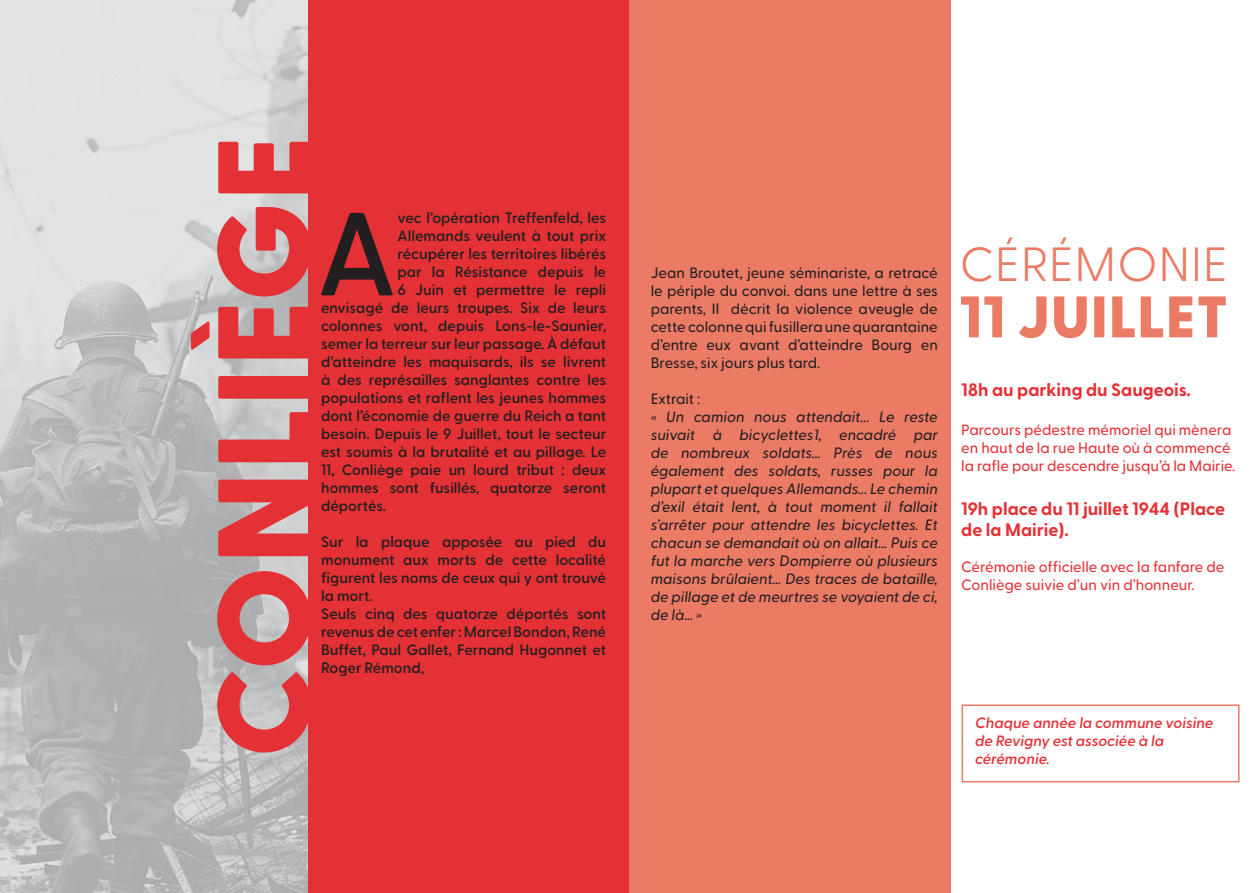
<style>
.page{position:relative;width:1259px;height:893px;background:#fff}
.page>*{position:absolute;margin:0;border:0;box-sizing:border-box;transform-origin:0 0}
.t1{font:800 130.5px "Greycliff CF";letter-spacing:.01em;color:#e43135}
.t2{font:600 117.9px "Greycliff CF";color:#231f20}
.t3{font:800 58.5px "Greycliff CF";letter-spacing:.01em;color:#ec7b66}
.t4{font:300 48px "Greycliff CF";letter-spacing:.01em;color:#ec7b66}
.t5{font:700 18px/21.6px "Greycliff CF";color:#e43135}
.t6{font:600 15px/18px "Greycliff CF";color:#231f20}
.t7{font:italic 500 15px/18px "Greycliff CF";color:#231f20;text-align:justify}
.t8{font:500 15px/18px "Greycliff CF";color:#231f20;text-align:justify}
.t9{font:500 15px/18px "Greycliff CF";color:#e43135}
.t10{font:italic 600 15px/18px "Greycliff CF";color:#e43135}
</style>
<div class="page">
<img style="left:0;top:0;width:308px;height:893px">
<div style="left:308px;top:0;width:321px;height:893px;background:#e43135"></div>
<div style="left:629px;top:0;width:321px;height:893px;background:#ec7b66"></div>
<div style="left:961px;top:704px;width:278px;height:78px;border:2px solid #ec7b66"></div>
<h1 class="t1" style="left:164px;top:758px;width:625px;rotate:-90deg">CONLIÈGE</h1>
<h2 class="t2" style="left:316px;top:165px;width:83px">A</h2>
<p class="t6" style="left:397px;top:208px;width:210px">vec l’opération Treffenfeld, les</p>
<p class="t6" style="left:397px;top:226px;width:210px">Allemands veulent à tout prix</p>
<p class="t6" style="left:397px;top:244px;width:210px">récupérer les territoires libérés</p>
<p class="t6" style="left:397px;top:262px;width:210px">par la Résistance depuis le</p>
<p class="t6" style="left:397px;top:280px;width:210px">6 Juin et permettre le repli</p>
<p class="t6" style="left:321px;top:298px;width:286px">envisagé de leurs troupes. Six de leurs</p>
<p class="t6" style="left:321px;top:316px;width:287px">colonnes vont, depuis Lons-le-Saunier,</p>
<p class="t6" style="left:321px;top:334px;width:286px">semer la terreur sur leur passage. À défaut</p>
<p class="t6" style="left:321px;top:352px;width:286px">d’atteindre les maquisards, ils se livrent</p>
<p class="t6" style="left:321px;top:370px;width:286px">à des représailles sanglantes contre les</p>
<p class="t6" style="left:321px;top:388px;width:286px">populations et raflent les jeunes hommes</p>
<p class="t6" style="left:321px;top:406px;width:286px">dont l’économie de guerre du Reich a tant</p>
<p class="t6" style="left:321px;top:424px;width:287px">besoin. Depuis le 9 Juillet, tout le secteur</p>
<p class="t6" style="left:321px;top:442px;width:286px">est soumis à la brutalité et au pillage. Le</p>
<p class="t6" style="left:321px;top:460px;width:286px">11, Conliège paie un lourd tribut : deux</p>
<p class="t6" style="left:321px;top:478px;width:286px">hommes sont fusillés, quatorze seront</p>
<p class="t6" style="left:321px;top:496px;width:66px">déportés.</p>
<p class="t6" style="left:321px;top:532px;width:286px">Sur la plaque apposée au pied du monument aux morts de cette localité figurent les noms de ceux qui y ont trouvé la mort.<br>Seuls cinq des quatorze déportés sont revenus de cet enfer : Marcel Bondon, René<br>Buffet, Paul Gallet, Fernand Hugonnet et<br>Roger Rémond,</p>
<p class="t8" style="left:651px;top:263px;width:289px">Jean Broutet, jeune séminariste, a retracé le périple du convoi. dans une lettre à ses parents, Il décrit la violence aveugle de cette colonne qui fusillera une quarantaine d’entre eux avant d’atteindre Bourg en Bresse, six jours plus tard.</p>
<p class="t8" style="left:651px;top:389px;width:51px">Extrait :</p>
<p class="t7" style="left:651px;top:407px;width:289px">« Un camion nous attendait... Le reste suivait à bicyclettes1, encadré par de nombreux soldats… Près de nous également des soldats, russes pour la plupart et quelques Allemands... Le chemin d’exil était lent, à tout moment il fallait s’arrêter pour attendre les bicyclettes. Et chacun se demandait où on allait… Puis ce fut la marche vers Dompierre où plusieurs maisons brûlaient… Des traces de bataille, de pillage et de meurtres se voyaient de ci, de là… »</p>
<h3 class="t4" style="left:959px;top:228px;width:270px">CÉRÉMONIE</h3>
<h3 class="t3" style="left:959px;top:272px;width:270px">11 JUILLET</h3>
<p class="t5" style="left:961px;top:378px;width:231px">18h au parking du Saugeois.</p>
<p class="t9" style="left:961px;top:420px;width:275px">Parcours pédestre mémoriel qui mènera en haut de la rue Haute où à commencé la rafle pour descendre jusqu’à la Mairie.</p>
<p class="t5" style="left:961px;top:496px;width:265px">19h place du 11 juillet 1944 (Place de la Mairie).</p>
<p class="t9" style="left:961px;top:557px;width:265px">Cérémonie officielle avec la fanfare de<br>Conliège suivie d’un vin d’honneur.</p>
<p class="t10" style="left:975px;top:713px;width:240px">Chaque année la commune voisine de Revigny est associée à la cérémonie.</p>
</div>
